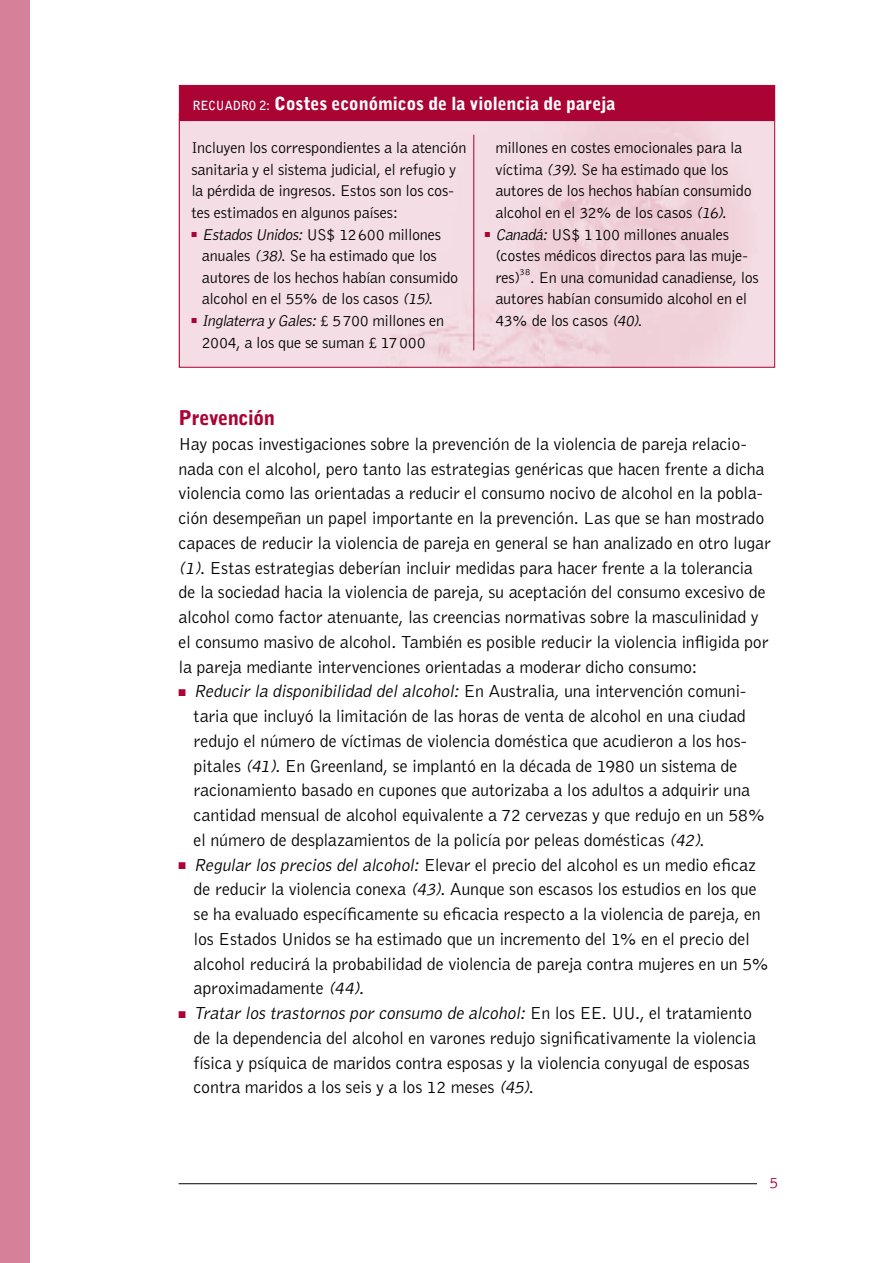
<style>
.page{position:relative;width:893px;height:1263px;background:#fff}
.page>*{position:absolute;margin:0;border:0;box-sizing:border-box;transform-origin:0 0}
.t1{font:900 20.25px "Bell Gothic";letter-spacing:-.03em;color:#ab0334}
.t2{font:300 18px/24.8px "Bell Gothic Std";letter-spacing:-.01em;color:#000}
.t3{font:900 18px "Bell Gothic";letter-spacing:-.01em;color:#fff}
.t4{font:300 16.2px/21.6px "Bell Gothic Std";letter-spacing:-.015em;color:#000}
.t5{font:700 12.6px "Bell Gothic";color:#fff}
.s1{font-weight:700;font-size:12.6px}
.s2{font-style:italic}
.s3{color:#ab0334}
</style>
<div class="page">
<div style="left:0;top:0;width:30px;height:1263px;background:#d58199"></div>
<hr style="left:179px;top:1183px;width:595px;height:1px;background:#000">
<div style="left:757px;top:1170px;width:33px;height:18px;background:#fff"></div>
<img style="left:181px;top:121px;width:592px;height:245px">
<div style="left:180px;top:86px;width:594px;height:35px;background:#ab0334"></div>
<hr style="left:179px;top:120px;width:596px;height:1px;background:#ab0334">
<hr style="left:179px;top:85px;width:596px;height:1px;background:#ab0334">
<hr style="left:179px;top:86px;width:1px;height:34px;background:#ab0334">
<hr style="left:774px;top:86px;width:1px;height:34px;background:#ab0334">
<hr style="left:474px;top:135px;width:1px;height:215px;background:#ab0334">
<p class="t5" style="left:192px;top:98px;width:9px">REC</p>
<p class="t5" style="left:216px;top:98px;width:18px">UADRO</p>
<p class="t3" style="left:259px;top:93px;width:358px"><span class="s1">2:</span> Costes económicos de la violencia de pareja</p>
<p class="t4" style="left:191px;top:137px;width:277px">Incluyen los correspondientes a la atención sanitaria y el sistema judicial, el refugio y la pérdida de ingresos. Estos son los cos&shy;tes estimados en algunos países:</p>
<p class="t4" style="left:202px;top:224px;width:258px;text-indent:-10px"><sup>■</sup> <span class="s2">EstadosUnidos:</span>US$ 12 600 millones anuales <span class="s2">(38)</span>. Se ha estimado que los autores de los hechos habían consumido alcohol en el 55% de los casos <span class="s2">(15)</span>.</p>
<p class="t4" style="left:191px;top:310px;width:254px;text-align:center"><sup>■</sup> <span class="s2">Inglaterra yGales:</span>£ 5 7 0 0 m i l l o n e s e n<br>2004, a los que se suman £ 17000</p>
<p class="t4" style="left:495px;top:137px;width:258px">millones en costes emocionales para la víctima <span class="s2">(39)</span>. Se ha estimado que los autores de los hechos habían consumido alcohol en el 32% de los casos <span class="s2">(16)</span>.</p>
<p class="t4" style="left:495px;top:224px;width:265px;text-indent:-10px"><sup>■</sup> <span class="s2">Canadá:</span>US$ 1100 millones anuales (costes médicos directos para las muje&shy;res)<sup>38</sup>. En una comunidad canadiense, los autores habían consumido alcohol en el 43% de los casos <span class="s2">(40)</span>.</p>
<p class="t1" style="left:179px;top:406px;width:98px">Prevención</p>
<p class="t2" style="left:179px;top:432px;width:594px">Hay pocas investigaciones sobre la prevención de la violencia de pareja relacio&shy;nada con el alcohol, pero tanto las estrategias genéricas que hacen frente a dicha violencia como las orientadas a reducir el consumo nocivo de alcohol en la pobla&shy;ción desempeñan un papel importante en la prevención. Las que se han mostrado capaces de reducir la violencia de pareja en general se han analizado en otro lugar <span class="s2">(1)</span>. Estas estrategias deberían incluir medidas para hacer frente a la tolerancia de la sociedad hacia la violencia de pareja, su aceptación del consumo excesivo de alcohol como factor atenuante, las creencias normativas sobre la masculinidad y el consumo masivo de alcohol. También es posible reducir la violencia infligida por la pareja mediante intervenciones orientadas a moderar dicho consumo:</p>
<p class="t2" style="left:194px;top:679px;width:573px;text-indent:-15px"><span class="s3">■</span> <span class="s2">Reducirla disponibilidad delalcohol:</span>En Australia, una intervención comuni&shy;taria que incluyó la limitación de las horas de venta de alcohol en una ciudad redujo el número de víctimas de violencia doméstica que acudieron a los hos&shy;pitales <span class="s2">(41)</span>. En Greenland, se implantó en la década de 1980 un sistema de racionamiento basado en cupones que autorizaba a los adultos a adquirir una cantidad mensual de alcohol equivalente a 72 cervezas y que redujo en un 58% el número de desplazamientos de la policía por peleas domésticas <span class="s2">(42)</span>.</p>
<p class="t2" style="left:194px;top:853px;width:577px;text-indent:-15px"><span class="s3">■</span> <span class="s2">Regularlospreciosdelalcohol:</span>Elevar el precio del alcohol es un medio eficaz de reducir la violencia conexa <span class="s2">(43)</span>. Aunque son escasos los estudios en los que se ha evaluado específicamente su eficacia respecto a la violencia de pareja, en los Estados Unidos se ha estimado que un incremento del 1% en el precio del alcohol reducirá la probabilidad de violencia de pareja contra mujeres en un 5% aproximadamente <span class="s2">(44)</span>.</p>
<p class="t2" style="left:194px;top:1001px;width:564px;text-indent:-15px"><span class="s3">■</span> <span class="s2">Tratarlostrastornosporconsumo de alcohol:</span>E n l o s EE . UU. , e l t rat a m i e n t o de la dependencia del alcohol en varones redujo significativamente la violencia física y psíquica de maridos contra esposas y la violencia conyugal de esposas contra maridos a los seis y a los 12 meses <span class="s2">(45)</span>.</p>
</div>
